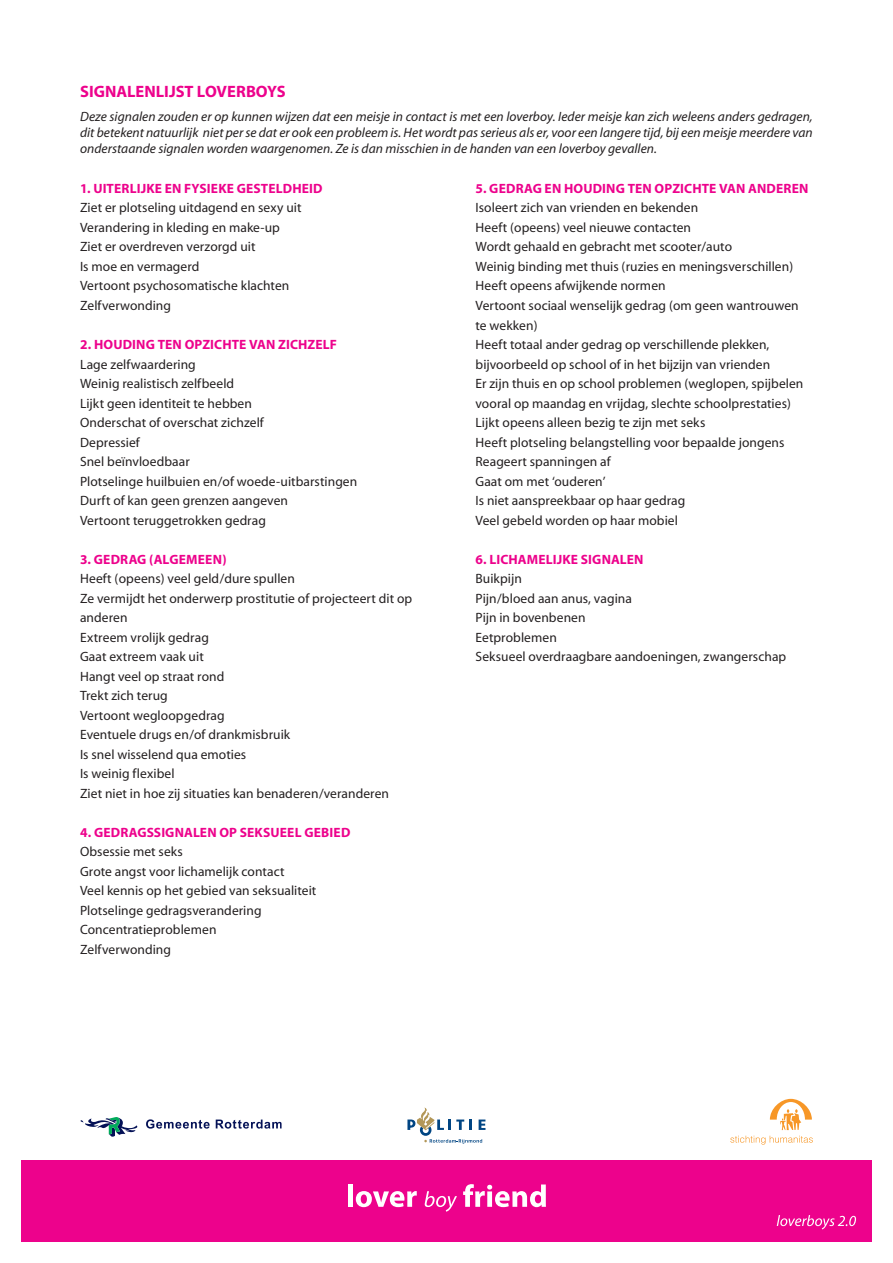
<style>
.page{position:relative;width:893px;height:1263px;background:#fff}
.page>*{position:absolute;margin:0;border:0;box-sizing:border-box;transform-origin:0 0}
.t1{font:700 16.5px "Myriad";color:#ed028c}
.t2{font:13.5px/19.5px "Myriad";letter-spacing:.005em;color:#231f20}
.t3{font:italic 13.5px/16.2px "Myriad";color:#231f20;text-align:justify}
.t4{font:700 13.5px "Myriad";letter-spacing:.01em;color:#ed028c}
</style>
<div class="page">
<div style="left:21px;top:1160px;width:851px;height:82px;background:#ed028c"></div>
<svg style="left:425px;top:1191px;width:32px;height:21px"></svg>
<svg style="left:463px;top:1184px;width:83px;height:23px"></svg>
<svg style="left:777px;top:1215px;width:79px;height:14px"></svg>
<div style="left:348px;top:1184px;width:5px;height:23px;background:#fff"></div>
<svg style="left:356px;top:1191px;width:61px;height:16px"></svg>
<svg style="left:80px;top:1117px;width:57px;height:20px"></svg>
<svg style="left:146px;top:1119px;width:64px;height:9px"></svg>
<svg style="left:216px;top:1119px;width:66px;height:9px"></svg>
<svg style="left:407px;top:1108px;width:78px;height:36px"></svg>
<svg style="left:730px;top:1136px;width:83px;height:8px"></svg>
<svg style="left:770px;top:1099px;width:42px;height:31px"></svg>
<p class="t1" style="left:80px;top:83px;width:207px">SIGNALENLIJST LOVERBOYS</p>
<p class="t3" style="left:80px;top:109px;width:734px">Deze signalen zouden er op kunnen wijzen dat een meisje in contact is met een loverboy. Ieder meisje kan zich weleens anders gedragen, dit betekent natuurlijk niet per se dat er ook een probleem is. Het wordt pas serieus als er, voor een langere tijd, bij een meisje meerdere van onderstaande signalen worden waargenomen. Ze is dan misschien in de handen van een loverboy gevallen.</p>
<p class="t4" style="left:80px;top:181px;width:244px">1. UITERLIJKE EN FYSIEKE GESTELDHEID</p>
<p class="t2" style="left:80px;top:199px;width:223px">Ziet er plotseling uitdagend en sexy uit</p>
<p class="t2" style="left:80px;top:218px;width:201px">Verandering in kleding en make-up</p>
<p class="t2" style="left:80px;top:238px;width:177px">Ziet er overdreven verzorgd uit</p>
<p class="t2" style="left:80px;top:257px;width:121px">Is moe en vermagerd</p>
<p class="t2" style="left:80px;top:277px;width:211px">Vertoont psychosomatische klachten</p>
<p class="t2" style="left:80px;top:296px;width:92px">Zelfverwonding</p>
<p class="t4" style="left:80px;top:337px;width:258px">2. HOUDING TEN OPZICHTE VAN ZICHZELF</p>
<p class="t2" style="left:80px;top:355px;width:117px">Lage zelfwaardering</p>
<p class="t2" style="left:80px;top:374px;width:156px">Weinig realistisch zelfbeeld</p>
<p class="t2" style="left:80px;top:394px;width:173px">Lijkt geen identiteit te hebben</p>
<p class="t2" style="left:80px;top:413px;width:185px">Onderschat of overschat zichzelf</p>
<p class="t2" style="left:80px;top:433px;width:61px">Depressief</p>
<p class="t2" style="left:80px;top:452px;width:111px">Snel beïnvloedbaar</p>
<p class="t2" style="left:80px;top:472px;width:279px">Plotselinge huilbuien en/of woede-uitbarstingen</p>
<p class="t2" style="left:80px;top:491px;width:209px">Durft of kan geen grenzen aangeven</p>
<p class="t2" style="left:80px;top:511px;width:187px">Vertoont teruggetrokken gedrag</p>
<p class="t4" style="left:80px;top:552px;width:148px">3. GEDRAG (ALGEMEEN)</p>
<p class="t2" style="left:80px;top:569px;width:216px">Heeft (opeens) veel geld/dure spullen</p>
<p class="t2" style="left:80px;top:589px;width:334px">Ze vermijdt het onderwerp prostitutie of projecteert dit op anderen</p>
<p class="t2" style="left:80px;top:628px;width:130px">Extreem vrolijk gedrag</p>
<p class="t2" style="left:80px;top:647px;width:125px">Gaat extreem vaak uit</p>
<p class="t2" style="left:80px;top:667px;width:146px">Hangt veel op straat rond</p>
<p class="t2" style="left:80px;top:686px;width:89px">Trekt zich terug</p>
<p class="t2" style="left:80px;top:706px;width:146px">Vertoont wegloopgedrag</p>
<p class="t2" style="left:80px;top:725px;width:212px">Eventuele drugs en/of drankmisbruik</p>
<p class="t2" style="left:80px;top:745px;width:168px">Is snel wisselend qua emoties</p>
<p class="t2" style="left:80px;top:764px;width:96px">Is weinig flexibel</p>
<p class="t2" style="left:80px;top:784px;width:310px">Ziet niet in hoe zij situaties kan benaderen/veranderen</p>
<p class="t4" style="left:80px;top:825px;width:272px">4. GEDRAGSSIGNALEN OP SEKSUEEL GEBIED</p>
<p class="t2" style="left:80px;top:842px;width:104px">Obsessie met seks</p>
<p class="t2" style="left:80px;top:862px;width:206px">Grote angst voor lichamelijk contact</p>
<p class="t2" style="left:80px;top:881px;width:238px">Veel kennis op het gebied van seksualiteit</p>
<p class="t2" style="left:80px;top:901px;width:183px">Plotselinge gedragsverandering</p>
<p class="t2" style="left:80px;top:920px;width:138px">Concentratieproblemen</p>
<p class="t2" style="left:80px;top:940px;width:92px">Zelfverwonding</p>
<p class="t4" style="left:476px;top:181px;width:334px">5. GEDRAG EN HOUDING TEN OPZICHTE VAN ANDEREN</p>
<p class="t2" style="left:476px;top:199px;width:224px">Isoleert zich van vrienden en bekenden</p>
<p class="t2" style="left:476px;top:218px;width:217px">Heeft (opeens) veel nieuwe contacten</p>
<p class="t2" style="left:476px;top:238px;width:258px">Wordt gehaald en gebracht met scooter/auto</p>
<p class="t2" style="left:476px;top:257px;width:319px">Weinig binding met thuis (ruzies en meningsverschillen)</p>
<p class="t2" style="left:476px;top:277px;width:192px">Heeft opeens afwijkende normen</p>
<p class="t2" style="left:476px;top:296px;width:325px">Vertoont sociaal wenselijk gedrag (om geen wantrouwen te wekken)</p>
<p class="t2" style="left:476px;top:335px;width:296px">Heeft totaal ander gedrag op verschillende plekken, bijvoorbeeld op school of in het bijzijn van vrienden</p>
<p class="t2" style="left:476px;top:374px;width:329px">Er zijn thuis en op school problemen (weglopen, spijbelen vooral op maandag en vrijdag, slechte schoolprestaties)</p>
<p class="t2" style="left:476px;top:413px;width:231px">Lijkt opeens alleen bezig te zijn met seks</p>
<p class="t2" style="left:476px;top:433px;width:310px">Heeft plotseling belangstelling voor bepaalde jongens</p>
<p class="t2" style="left:476px;top:452px;width:137px">Reageert spanningen af</p>
<p class="t2" style="left:476px;top:472px;width:131px">Gaat om met ‘ouderen’</p>
<p class="t2" style="left:476px;top:491px;width:211px">Is niet aanspreekbaar op haar gedrag</p>
<p class="t2" style="left:476px;top:511px;width:204px">Veel gebeld worden op haar mobiel</p>
<p class="t4" style="left:476px;top:552px;width:170px">6. LICHAMELIJKE SIGNALEN</p>
<p class="t2" style="left:476px;top:569px;width:48px">Buikpijn</p>
<p class="t2" style="left:476px;top:589px;width:158px">Pijn/bloed aan anus, vagina</p>
<p class="t2" style="left:476px;top:608px;width:112px">Pijn in bovenbenen</p>
<p class="t2" style="left:476px;top:628px;width:83px">Eetproblemen</p>
<p class="t2" style="left:476px;top:647px;width:312px">Seksueel overdraagbare aandoeningen, zwangerschap</p>
</div>
